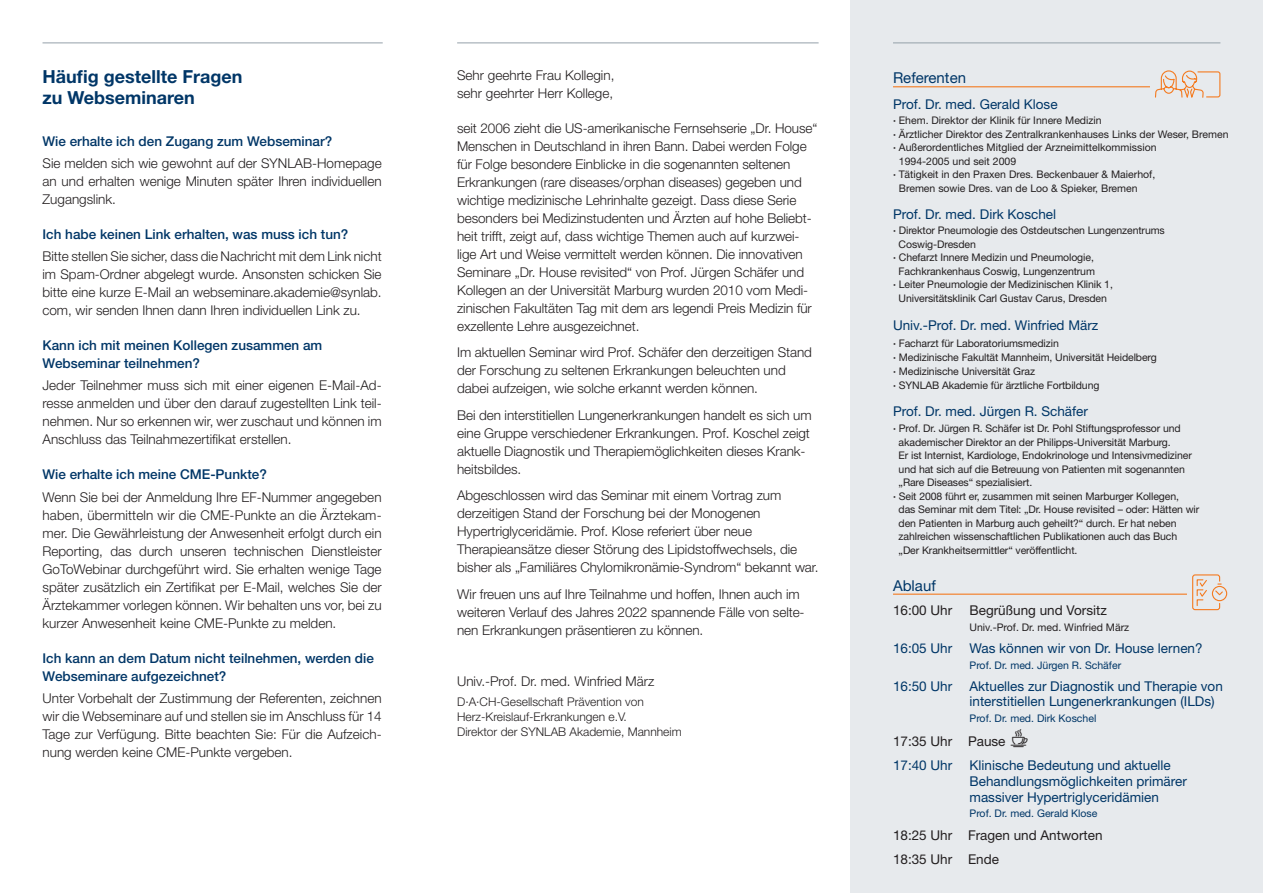
<style>
.page{position:relative;width:1263px;height:893px;background:#fff}
.page>*{position:absolute;margin:0;border:0;box-sizing:border-box;transform-origin:0 0}
.Titel_innen{font:700 18px/21px "Helvetica Neue LT Std";color:#003667}
.Text_mit_Linie{font:15px "Helvetica Neue LT Std";color:#003667}
.Copy_light_9_12{font:300 13.5px/18px "Helvetica Neue LT Std";letter-spacing:-.005em;color:#231f20}
.roman_weiss_12_14_Ab{font:13.5px/15.8px "Helvetica Neue LT Std";color:#003667}
.Copy_light_9_12-2{font:500 13.5px/18px "Helvetica Neue LT Std";color:#003667}
.roman_weiss_12_14_Ab-2{font:13.5px "Helvetica Neue LT Std";color:#231f20}
.Copy_light_9_12-3{font:300 12px/15px "Helvetica Neue LT Std";color:#231f20}
.roman_weiss_12_14_Ab-3{font:10.5px/13.5px "Helvetica Neue LT Std";letter-spacing:-.01em;color:#231f20}
.roman_weiss_12_14_Ab-4{font:10.5px "Helvetica Neue LT Std";color:#003667}
.s1{font-weight:700}
</style>
<div class="page">
<hr style="left:43px;top:43px;width:340px;height:1px;background:#94a0a9">
<hr style="left:457px;top:43px;width:362px;height:1px;background:#94a0a9">
<div style="left:850px;top:0;width:413px;height:893px;background:#e7eaed"></div>
<hr style="left:893px;top:43px;width:327px;height:1px;background:#94a0a9">
<hr style="left:893px;top:86px;width:327px;height:1px;background:#f47b21">
<div style="left:1150px;top:70px;width:75px;height:30px;background:#e7eaed"></div>
<svg style="left:1155px;top:70px;width:66px;height:28px"></svg>
<hr style="left:893px;top:594px;width:327px;height:1px;background:#f47b21">
<div style="left:1187px;top:579px;width:44px;height:26px;background:#e7eaed"></div>
<div style="left:1192px;top:574px;width:28px;height:36px;border:1px solid #f47b21;border-radius:2px"></div>
<svg style="left:1196px;top:579px;width:32px;height:28px"></svg>
<p class="Titel_innen" style="left:43px;top:66px;width:201px">Häufig gestellte Fragen zu Webseminaren</p>
<p class="Copy_light_9_12-2" style="left:43px;top:132px;width:291px">Wie erhalte ich den Zugang zum Webseminar?</p>
<p class="Copy_light_9_12" style="left:43px;top:154px;width:341px;text-align:justify">Sie melden sich wie gewohnt auf der SYNLAB-Homepage an und erhalten wenige Minuten später Ihren individuellen Zugangslink.</p>
<p class="Copy_light_9_12-2" style="left:43px;top:225px;width:307px">Ich habe keinen Link erhalten, was muss ich tun?</p>
<p class="Copy_light_9_12" style="left:43px;top:247px;width:341px;text-align:justify">Bitte stellen Sie sicher, dass die Nachricht mit dem Link nicht im Spam-Ordner abgelegt wurde. Ansonsten schicken Sie bitte eine kurze E-Mail an webseminare.akademie@synlab. com, wir senden Ihnen dann Ihren individuellen Link zu.</p>
<p class="Copy_light_9_12-2" style="left:43px;top:336px;width:281px">Kann ich mit meinen Kollegen zusammen am<br>Webseminar teilnehmen?</p>
<p class="Copy_light_9_12" style="left:43px;top:376px;width:341px;text-align:justify">Jeder Teilnehmer muss sich mit einer eigenen E-Mail-Ad&shy;resse anmelden und über den darauf zugestellten Link teil&shy;nehmen. Nur so erkennen wir, wer zuschaut und können im Anschluss das Teilnahmezertifikat erstellen.</p>
<p class="Copy_light_9_12-2" style="left:43px;top:465px;width:226px">Wie erhalte ich meine CME-Punkte?</p>
<p class="Copy_light_9_12" style="left:43px;top:487px;width:341px;text-align:justify">Wenn Sie bei der Anmeldung Ihre EF-Nummer angegeben haben, übermitteln wir die CME-Punkte an die Ärztekam&shy;mer. Die Gewährleistung der Anwesenheit erfolgt durch ein Reporting, das durch unseren technischen Dienstleister GoToWebinar durchgeführt wird. Sie erhalten wenige Tage später zusätzlich ein Zertifikat per E-Mail, welches Sie der Ärztekammer vorlegen können. Wir behalten uns vor, bei zu kurzer Anwesenheit keine CME-Punkte zu melden.</p>
<p class="Copy_light_9_12-2" style="left:43px;top:649px;width:333px">Ich kann an dem Datum nicht teilnehmen, werden die<br>Webseminare aufgezeichnet?</p>
<p class="Copy_light_9_12" style="left:43px;top:689px;width:341px;text-align:justify">Unter Vorbehalt der Zustimmung der Referenten, zeichnen wir die Webseminare auf und stellen sie im Anschluss für 14<br>Tage zur Verfügung. Bitte beachten Sie: Für die Aufzeich&shy;nung werden keine CME-Punkte vergeben.</p>
<p class="Copy_light_9_12" style="left:457px;top:66px;width:159px">Sehr geehrte Frau Kollegin, sehr geehrter Herr Kollege,</p>
<p class="Copy_light_9_12" style="left:457px;top:119px;width:362px">seit 2006 zieht die US-amerikanische Fernsehserie „Dr. House“ Menschen in Deutschland in ihren Bann. Dabei werden Folge für Folge besondere Einblicke in die sogenannten seltenen Erkrankungen (rare diseases/orphan diseases) gegeben und wichtige medizinische Lehrinhalte gezeigt. Dass diese Serie besonders bei Medizinstudenten und Ärzten auf hohe Beliebt&shy;heit trifft, zeigt auf, dass wichtige Themen auch auf kurzwei&shy;lige Art und Weise vermittelt werden können. Die innovativen Seminare „Dr. House revisited“ von Prof. Jürgen Schäfer und Kollegen an der Universität Marburg wurden 2010 vom Medi&shy;zinischen Fakultäten Tag mit dem ars legendi Preis Medizin für exzellente Lehre ausgezeichnet.</p>
<p class="Copy_light_9_12" style="left:457px;top:343px;width:356px">Im aktuellen Seminar wird Prof. Schäfer den derzeitigen Stand der Forschung zu seltenen Erkrankungen beleuchten und dabei aufzeigen, wie solche erkannt werden können.</p>
<p class="Copy_light_9_12" style="left:457px;top:406px;width:356px">Bei den interstitiellen Lungenerkrankungen handelt es sich um eine Gruppe verschiedener Erkrankungen. Prof. Koschel zeigt aktuelle Diagnostik und Therapiemöglichkeiten dieses Krank&shy;heitsbildes.</p>
<p class="Copy_light_9_12" style="left:457px;top:486px;width:363px">Abgeschlossen wird das Seminar mit einem Vortrag zum derzeitigen Stand der Forschung bei der Monogenen Hypertriglyceridämie. Prof. Klose referiert über neue Therapieansätze dieser Störung des Lipidstoffwechsels, die bisher als „Familiäres Chylomikronämie-Syndrom“ bekannt war.</p>
<p class="Copy_light_9_12" style="left:457px;top:585px;width:349px">Wir freuen uns auf Ihre Teilnahme und hoffen, Ihnen auch im weiteren Verlauf des Jahres 2022 spannende Fälle von selte&shy;nen Erkrankungen präsentieren zu können.</p>
<p class="Copy_light_9_12" style="left:457px;top:672px;width:199px">Univ.-Prof. Dr. med. Winfried März</p>
<p class="Copy_light_9_12-3" style="left:457px;top:694px;width:188px">D·A·CH-Gesellschaft Prävention von<br>Herz-Kreislauf-Erkrankungen e.V.</p>
<p class="Copy_light_9_12-3" style="left:457px;top:724px;width:226px">Direktor der SYNLAB Akademie, Mannheim</p>
<p class="Text_mit_Linie" style="left:893px;top:69px;width:75px">Referenten</p>
<p class="roman_weiss_12_14_Ab" style="left:893px;top:96px;width:166px">Prof. Dr. med. Gerald Klose</p>
<p class="roman_weiss_12_14_Ab-3" style="left:893px;top:113px;width:210px"><span class="s1">·</span> Ehem. Direktor der Klinik für Innere Medizin</p>
<p class="roman_weiss_12_14_Ab-3" style="left:893px;top:127px;width:337px"><span class="s1">·</span> Ärztlicher Direktor des Zentralkrankenhauses Links der Weser, Bremen</p>
<p class="roman_weiss_12_14_Ab-3" style="left:899px;top:140px;width:259px;text-indent:-6px"><span class="s1">·</span> Außerordentliches Mitglied der Arzneimittelkommission<br>1994-2005 und seit 2009</p>
<p class="roman_weiss_12_14_Ab-3" style="left:899px;top:167px;width:258px;text-indent:-6px"><span class="s1">·</span> Tätigkeit in den Praxen Dres. Beckenbauer &amp; Maierhof,<br>Bremen sowie Dres. van de Loo &amp; Spieker, Bremen</p>
<p class="roman_weiss_12_14_Ab" style="left:893px;top:206px;width:165px">Prof. Dr. med. Dirk Koschel</p>
<p class="roman_weiss_12_14_Ab-3" style="left:899px;top:224px;width:268px;text-indent:-6px"><span class="s1">·</span> Direktor Pneumologie des Ostdeutschen Lungenzentrums<br>Coswig-Dresden</p>
<p class="roman_weiss_12_14_Ab-3" style="left:893px;top:251px;width:203px;text-align:center"><span class="s1">·</span> Chefarzt Innere Medizin und Pneumologie,<br>Fachkrankenhaus Coswig, Lungenzentrum</p>
<p class="roman_weiss_12_14_Ab-3" style="left:893px;top:278px;width:221px;text-align:center"><span class="s1">·</span> Leiter Pneumologie der Medizinischen Klinik 1,<br>Universitätsklinik Carl Gustav Carus, Dresden</p>
<p class="roman_weiss_12_14_Ab" style="left:893px;top:317px;width:207px">Univ.-Prof. Dr. med. Winfried März</p>
<p class="roman_weiss_12_14_Ab-3" style="left:893px;top:336px;width:167px"><span class="s1">·</span> Facharzt für Laboratoriumsmedizin</p>
<p class="roman_weiss_12_14_Ab-3" style="left:893px;top:350px;width:265px"><span class="s1">·</span> Medizinische Fakultät Mannheim, Universität Heidelberg</p>
<p class="roman_weiss_12_14_Ab-3" style="left:893px;top:365px;width:144px"><span class="s1">·</span> Medizinische Universität Graz</p>
<p class="roman_weiss_12_14_Ab-3" style="left:893px;top:379px;width:208px"><span class="s1">·</span> SYNLAB Akademie für ärztliche Fortbildung</p>
<p class="roman_weiss_12_14_Ab" style="left:893px;top:404px;width:196px">Prof. Dr. med. Jürgen R. Schäfer</p>
<p class="roman_weiss_12_14_Ab-3" style="left:899px;top:421px;width:295px;text-indent:-6px"><span class="s1">·</span> Prof. Dr. Jürgen R. Schäfer ist Dr. Pohl Stiftungsprofessor und akademischer Direktor an der Philipps-Universität Marburg.<br>Er ist Internist, Kardiologe, Endokrinologe und Intensivmediziner und hat sich auf die Betreuung von Patienten mit sogenannten „Rare Diseases“ spezialisiert.</p>
<p class="roman_weiss_12_14_Ab-3" style="left:899px;top:489px;width:302px;text-indent:-6px"><span class="s1">·</span> Seit 2008 führt er, zusammen mit seinen Marburger Kollegen,<br>das Seminar mit dem Titel: „Dr. House revisited – oder: Hätten wir den Patienten in Marburg auch geheilt?“ durch. Er hat neben zahlreichen wissenschaftlichen Publikationen auch das Buch „Der Krankheitsermittler“ veröffentlicht.</p>
<p class="Text_mit_Linie" style="left:893px;top:576px;width:44px">Ablauf</p>
<p class="roman_weiss_12_14_Ab-2" style="left:893px;top:602px;width:61px">16:00 Uhr</p>
<p class="roman_weiss_12_14_Ab-2" style="left:969px;top:602px;width:139px">Begrüßung und Vorsitz</p>
<p class="roman_weiss_12_14_Ab-3" style="left:969px;top:620px;width:161px">Univ.-Prof. Dr. med. Winfried März</p>
<p class="roman_weiss_12_14_Ab" style="left:893px;top:640px;width:61px">16:05 Uhr</p>
<p class="roman_weiss_12_14_Ab" style="left:969px;top:640px;width:235px">Was können wir von Dr. House lernen?</p>
<p class="roman_weiss_12_14_Ab-4" style="left:969px;top:659px;width:153px">Prof. Dr. med. Jürgen R. Schäfer</p>
<p class="roman_weiss_12_14_Ab" style="left:893px;top:678px;width:61px">16:50 Uhr</p>
<p class="roman_weiss_12_14_Ab" style="left:969px;top:678px;width:255px">Aktuelles zur Diagnostik und Therapie von interstitiellen Lungenerkrankungen (ILDs)</p>
<p class="roman_weiss_12_14_Ab-4" style="left:969px;top:712px;width:128px">Prof. Dr. med. Dirk Koschel</p>
<p class="roman_weiss_12_14_Ab-2" style="left:893px;top:733px;width:114px">17:35 Uhr Pause</p>
<p class="roman_weiss_12_14_Ab" style="left:893px;top:757px;width:61px">17:40 Uhr</p>
<p class="roman_weiss_12_14_Ab" style="left:969px;top:757px;width:219px">Klinische Bedeutung und aktuelle<br>Behandlungsmöglichkeiten primärer massiver Hypertriglyceridämien</p>
<p class="roman_weiss_12_14_Ab-4" style="left:969px;top:807px;width:129px">Prof. Dr. med. Gerald Klose</p>
<p class="roman_weiss_12_14_Ab-2" style="left:893px;top:827px;width:211px">18:25 Uhr Fragen und Antworten</p>
<p class="roman_weiss_12_14_Ab-2" style="left:893px;top:851px;width:108px">18:35 Uhr Ende</p>
</div>
